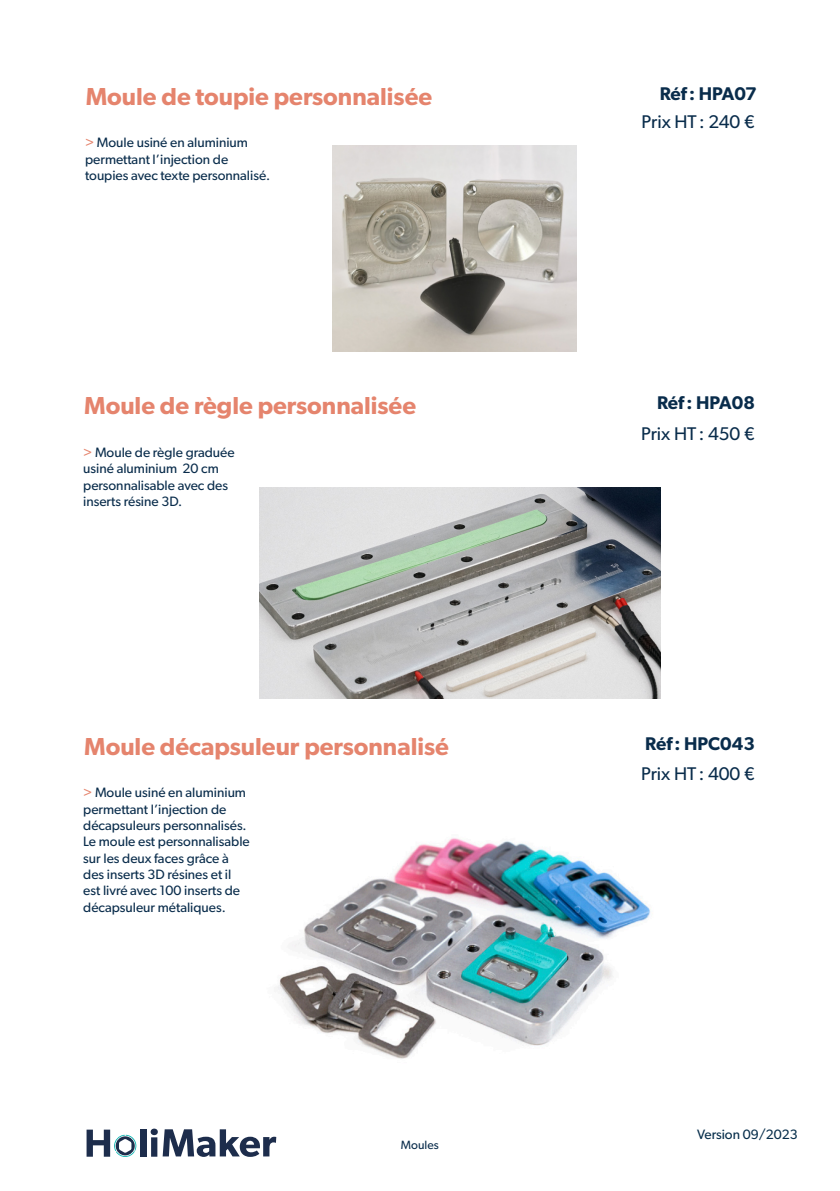
<style>
.page{position:relative;width:840px;height:1191px;background:#fff}
.page>*{position:absolute;margin:0;border:0;box-sizing:border-box;transform-origin:0 0}
.Titres_produits{font:600 24.6px "Gibson";color:#e5846d}
.Références{font:18.4px "Gibson";color:#092c4b}
.Références-2{font:600 18.4px "Gibson";color:#092c4b}
.Textes_produits{font:13.6px/16.4px "Gibson";color:#092c4b}
.Textes_produits-2{font:13.6px "Gibson";color:#072e4b}
.Famille_de_produit{font:12px "Gibson";color:#092c4b}
.s1{color:#e5846d}
</style>
<div class="page">
<div style="left:140px;top:1129px;width:6px;height:27px;background:#1d2d4c"></div>
<svg style="left:150px;top:1128px;width:126px;height:28px"></svg>
<svg style="left:86px;top:1129px;width:50px;height:28px"></svg>
<img style="left:332px;top:145px;width:244px;height:207px">
<img style="left:260px;top:487px;width:400px;height:211px">
<img style="left:277px;top:838px;width:374px;height:221px">
<p class="Titres_produits" style="left:86px;top:82px;width:348px">Moule de toupie personnalisée</p>
<p class="Références-2" style="left:659px;top:82px;width:98px">Réf: HPA07</p>
<p class="Textes_produits" style="left:85px;top:134px;width:186px"><span class="s1">&gt;</span> Moule usiné en aluminium permettant l’injection de toupies avec texte personnalisé.</p>
<p class="Références" style="left:641px;top:111px;width:115px">Prix HT: 240 €</p>
<p class="Titres_produits" style="left:84px;top:391px;width:333px">Moule de règle personnalisée</p>
<p class="Références-2" style="left:656px;top:392px;width:99px">Réf: HPA08</p>
<p class="Textes_produits" style="left:83px;top:444px;width:153px"><span class="s1">&gt;</span> Moule de règle graduée usiné aluminium 20 cm personnalisable avec des inserts résine 3D.</p>
<p class="Références" style="left:640px;top:422px;width:115px">Prix HT: 450 €</p>
<p class="Titres_produits" style="left:84px;top:731px;width:366px">Moule décapsuleur personnalisé</p>
<p class="Références-2" style="left:644px;top:732px;width:111px">Réf: HPC043</p>
<p class="Textes_produits" style="left:83px;top:784px;width:168px"><span class="s1">&gt;</span> Moule usiné en aluminium permettant l’injection de décapsuleurs personnalisés.<br>Le moule est personnalisable sur les deux faces grâce à des inserts 3D résines et il est livré avec 100 inserts de décapsuleur métaliques.</p>
<p class="Références" style="left:640px;top:762px;width:115px">Prix HT: 400 €</p>
<p class="Famille_de_produit" style="left:401px;top:1138px;width:39px">Moules</p>
<p class="Textes_produits-2" style="left:696px;top:1126px;width:102px">Version 09/2023</p>
</div>
